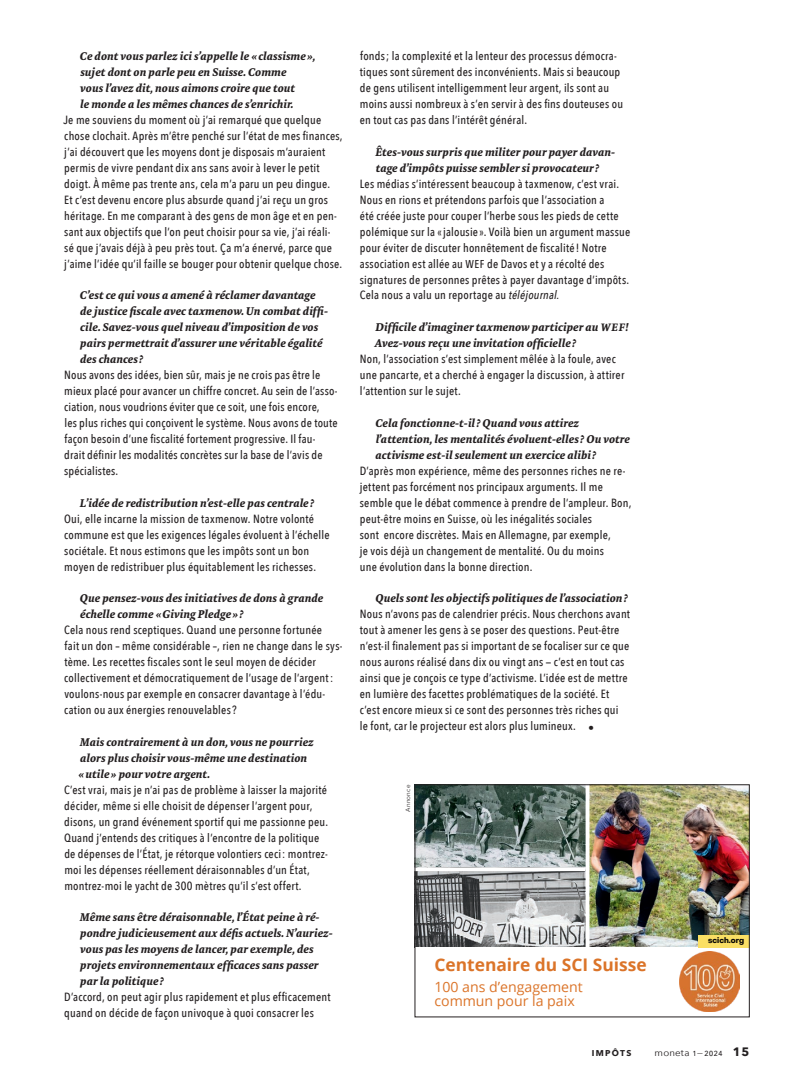
<style>
.page{position:relative;width:808px;height:1088px;background:#fff}
.page>*{position:absolute;margin:0;border:0;box-sizing:border-box;transform-origin:0 0}
.t1{font:700 17.38px "Open Sans";color:#db7429}
.t2{font:14.12px/14.8px "Open Sans";color:#db7429}
.t3{font:500 11.88px/16px "Avenir Next Condensed";letter-spacing:.015em;color:#231f20}
.t4{font:italic 700 11.5px/16px "Tundra Pro";letter-spacing:.01em;color:#231f20}
.t5{font:9.75px "Avenir Next";letter-spacing:.015em;color:#231f20}
.t6{font:700 8.5px "Avenir Next";letter-spacing:.155em;color:#231f20}
.t7{font:700 7.88px "Object Sans";color:#080704}
.t8{font:6.25px "Avenir Next";letter-spacing:.03em;color:#231f20}
.s1{font-size:11.38px}
.s2{font-style:italic}
.s3{font-size:11.12px}
.s4{font-family:"Tundra Pro";font-weight:600;font-size:18.5px}
.s5{font-weight:700;font-size:12.25px}
</style>
<div class="page">
<img style="left:589px;top:786px;width:158px;height:161px">
<img style="left:417px;top:786px;width:168px;height:161px">
<svg style="left:417px;top:867px;width:168px;height:4px"></svg>
<svg style="left:585px;top:786px;width:1px;height:161px"></svg>
<div style="left:698px;top:935px;width:51px;height:12px;background:#fadf64"></div>
<img style="left:680px;top:952px;width:60px;height:60px">
<div style="left:415px;top:784px;width:334px;height:233px;border:1px solid #231f20"></div>
<p class="t4" style="left:80px;top:49px;width:237px">Ce dont vous parlez ici s’appelle le «classisme», sujet dont on parle peu en Suisse. Comme<br>vous l’avez dit, nous aimons croire que tout<br>le monde a les mêmes chances de s’enrichir.</p>
<p class="t3" style="left:63px;top:112px;width:281px">Je me souviens du moment où j’ai remarqué que quelque chose clochait. Après m’être penché sur l’état de mes finances, j’ai découvert que les moyens dont je disposais m’auraient permis de vivre pendant dix ans sans avoir à lever le petit doigt. À même pas trente ans, cela m’a paru un peu dingue.<br>Et c’est devenu encore plus absurde quand j’ai reçu un gros héritage. En me comparant à des gens de mon âge et en pen&shy;sant aux objectifs que l’on peut choisir pour sa vie, j’ai réali-<br>sé que j’avais déjà à peu près tout. Ça m’a énervé, parce que j’aime l’idée qu’il faille se bouger pour obtenir quelque chose.</p>
<p class="t4" style="left:80px;top:288px;width:249px">C’est ce qui vous a amené à réclamer davantage de justice fiscale avec taxmenow. Un combat diffi&shy;cile. Savez-vous quel niveau d’imposition de vos pairs permettrait d’assurer une véritable égalité des chances?</p>
<p class="t3" style="left:64px;top:367px;width:275px">Nous avons des idées, bien sûr, mais je ne crois pas être le mieux placé pour avancer un chiffre concret. Au sein de l’asso&shy;ciation, nous voudrions éviter que ce soit, une fois encore,<br>les plus riches qui conçoivent le système. Nous avons de toute façon besoin d’une fiscalité fortement progressive. Il fau&shy;drait définir les modalités concrètes sur la base de l’avis de spécialistes.</p>
<p class="t4" style="left:80px;top:495px;width:236px">L’idée de redistribution n’est-elle pas centrale?</p>
<p class="t3" style="left:64px;top:510px;width:267px">Oui, elle incarne la mission de taxmenow. Notre volonté commune est que les exigences légales évoluent à l’échelle sociétale. Et nous estimons que les impôts sont un bon moyen de redistribuer plus équitablement les richesses.</p>
<p class="t4" style="left:80px;top:591px;width:245px">Que pensez-vous des initiatives de dons à grande échelle comme «Giving Pledge»?</p>
<p class="t3" style="left:64px;top:622px;width:280px">Cela nous rend sceptiques. Quand une personne fortunée<br>fait un don – même considérable –, rien ne change dans le sys&shy;tème. Les recettes fiscales sont le seul moyen de décider collectivement et démocratiquement de l’usage de l’argent: voulons-nous par exemple en consacrer davantage à l’édu&shy;cation ou aux énergies renouvelables?</p>
<p class="t4" style="left:79px;top:734px;width:236px">Mais contrairement à un don, vous ne pourriez alors plus choisir vous-même une destination «utile» pour votre argent.</p>
<p class="t3" style="left:64px;top:782px;width:265px">C’est vrai, mais je n’ai pas de problème à laisser la majorité décider, même si elle choisit de dépenser l’argent pour, disons, un grand événement sportif qui me passionne peu.<br>Quand j’entends des critiques à l’encontre de la politique de dépenses de l’État, je rétorque volontiers ceci: montrez&shy;moi les dépenses réellement déraisonnables d’un État, montrez-moi le yacht de 300 mètres qu’il s’est offert.</p>
<p class="t4" style="left:80px;top:910px;width:254px">Même sans être déraisonnable, l’État peine à ré&shy;pondre judicieusement aux défis actuels. N’auriez&shy;vous pas les moyens de lancer, par exemple, des projets environnementaux efficaces sans passer par la politique?</p>
<p class="t3" style="left:64px;top:989px;width:268px">D’accord, on peut agir plus rapidement et plus efficacement quand on décide de façon univoque à quoi consacrer les</p>
<p class="t3" style="left:360px;top:48px;width:265px">fonds; la complexité et la lenteur des processus démocra&shy;tiques sont sûrement des inconvénients. Mais si beaucoup de gens utilisent intelligemment leur argent, ils sont au moins aussi nombreux à s’en servir à des fins douteuses ou en tout cas pas dans l’intérêt général.</p>
<p class="t4" style="left:375px;top:144px;width:241px">Êtes-vous surpris que militer pour payer davan&shy;tage d’impôts puisse sembler si provocateur?</p>
<p class="t3" style="left:360px;top:176px;width:272px">Les médias s’intéressent beaucoup à taxmenow, c’est vrai.<br>Nous en rions et prétendons parfois que l’association a<br>été créée juste pour couper l’herbe sous les pieds de cette polémique sur la «jalousie». Voilà bien un argument massue pour éviter de discuter honnêtement de fiscalité! Notre association est allée au <span class="s1">WEF</span> de Davos et y a récolté des signatures de personnes prêtes à payer davantage d’impôts.<br>Cela nous a valu un reportage au <span class="s2">téléjournal.</span></p>
<p class="t4" style="left:375px;top:320px;width:255px">Difficile d’imaginer taxmenow participer au <span class="s3">WEF</span>!<br>Avez-vous reçu une invitation officielle?</p>
<p class="t3" style="left:360px;top:351px;width:266px">Non, l’association s’est simplement mêlée à la foule, avec une pancarte, et a cherché à engager la discussion, à attirer l’attention sur le sujet.</p>
<p class="t4" style="left:375px;top:415px;width:256px">Cela fonctionne-t-il? Quand vous attirez l’attention, les mentalités évoluent-elles? Ou votre activisme est-il seulement un exercice alibi?</p>
<p class="t3" style="left:360px;top:463px;width:273px">D’après mon expérience, même des personnes riches ne re&shy;jettent pas forcément nos principaux arguments. Il me semble que le débat commence à prendre de l’ampleur. Bon, peut-être moins en Suisse, où les inégalités sociales<br>sont encore discrètes. Mais en Allemagne, par exemple,<br>je vois déjà un changement de mentalité. Ou du moins<br>une évolution dans la bonne direction.</p>
<p class="t4" style="left:375px;top:591px;width:254px">Quels sont les objectifs politiques de l’association?</p>
<p class="t3" style="left:360px;top:606px;width:272px">Nous n’avons pas de calendrier précis. Nous cherchons avant tout à amener les gens à se poser des questions. Peut-être n’est-il finalement pas si important de se focaliser sur ce que nous aurons réalisé dans dix ou vingt ans — c’est en tout cas ainsi que je conçois ce type d’activisme. L’idée est de mettre en lumière des facettes problématiques de la société. Et c’est encore mieux si ce sont des personnes très riches qui<br>le font, car le projecteur est alors plus lumineux. <span class="s4">•</span></p>
<p class="t8" style="left:403px;top:812px;width:28px;rotate:-90deg">Annonce</p>
<h1 class="t1" style="left:434px;top:952px;width:214px">Centenaire du SCI Suisse</h1>
<p class="t2" style="left:434px;top:979px;width:150px">100 ans d’engagement commun pour la paix</p>
<p class="t7" style="left:708px;top:934px;width:38px">scich.org</p>
<p class="t6" style="left:592px;top:1046px;width:41px">IMPÔTS</p>
<p class="t5" style="left:655px;top:1044px;width:96px">moneta 1—2024 <span class="s5">15</span></p>
</div>
